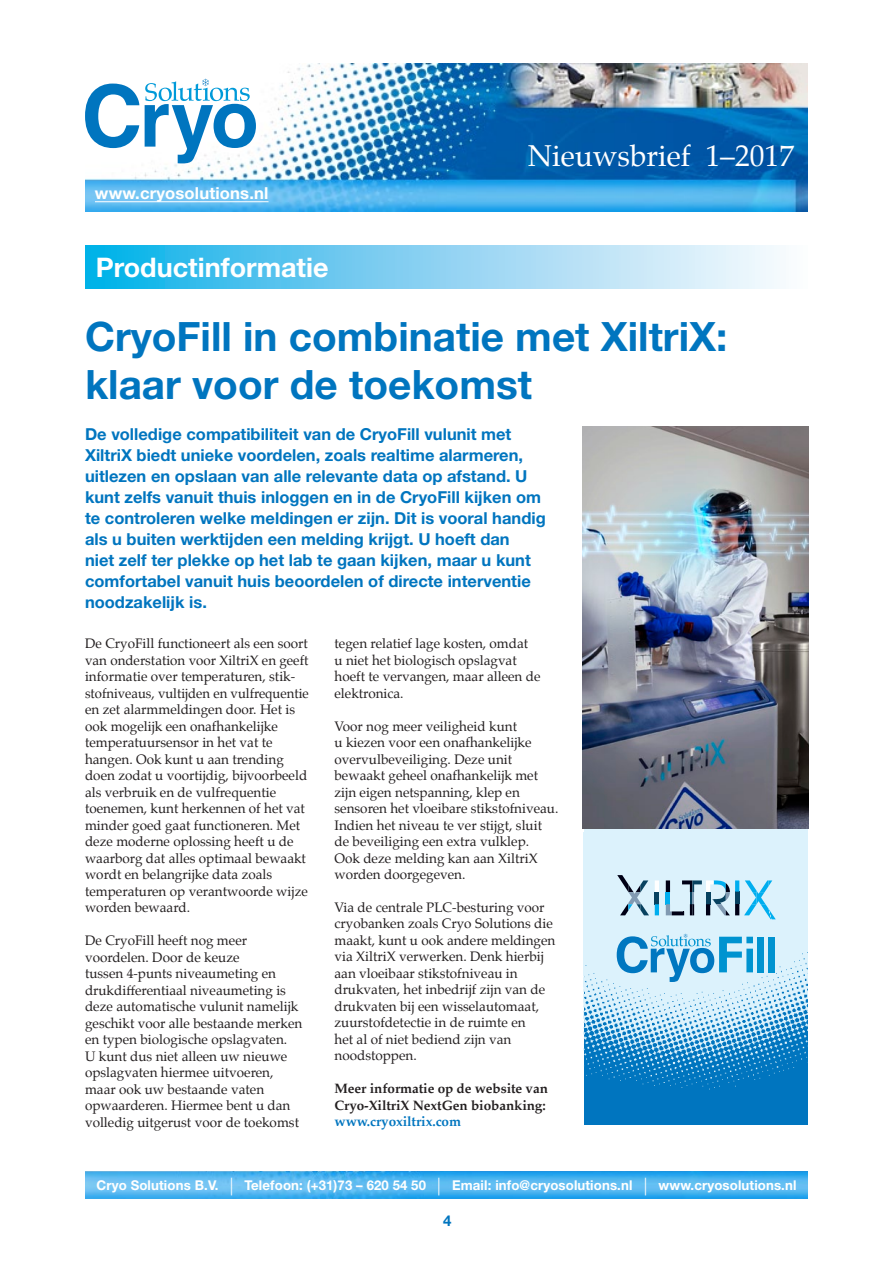
<style>
.page{position:relative;width:893px;height:1263px;background:#fff}
.page>*{position:absolute;margin:0;border:0;box-sizing:border-box;transform-origin:0 0}
.t1{font:700 40.5px/48px "Helvetica Neue";color:#0075bf}
.t2{font:29.55px "Palatino";color:#fff}
.t3{font:700 27px "Helvetica Neue";color:#fff}
.t4{font:700 16.5px/21px "Helvetica Neue";color:#0075bf}
.t5{font:700 16.5px "Helvetica Neue";letter-spacing:.01em;color:#fff}
.t6{font:700 15px "Helvetica Neue";color:#0075bf}
.t7{font:13.5px/16.5px "Palatino";color:#231f20}
.t8{font:700 13.5px "Helvetica Neue";letter-spacing:.01em;color:#fff}
.t9{font:700 13.5px/16.5px "Palatino";letter-spacing:-.005em;color:#231f20}
.t10{font:700 13.5px "Palatino";letter-spacing:-.005em;color:#0075bf}
.s1{font-weight:400;font-size:23.7px}
</style>
<div class="page">
<img style="left:85px;top:64px;width:723px;height:148px">
<svg style="left:85px;top:84px;width:54px;height:64px"></svg>
<svg style="left:145px;top:79px;width:111px;height:84px"></svg>
<hr style="left:95px;top:201px;width:174px;height:1px;background:#fff">
<img style="left:85px;top:1172px;width:723px;height:26px">
<svg style="left:85px;top:246px;width:695px;height:42px;background:#85d3f2"></svg>
<img style="left:584px;top:946px;width:224px;height:179px">
<div style="left:584px;top:828px;width:224px;height:118px;background:#dcf2fc"></div>
<svg style="left:617px;top:933px;width:136px;height:49px;background:#90cbe9"></svg>
<div style="left:758px;top:937px;width:6px;height:35px;background:#0093d0"></div>
<div style="left:769px;top:937px;width:6px;height:35px;background:#0093d0"></div>
<img style="left:583px;top:427px;width:226px;height:401px">
<svg style="left:617px;top:875px;width:32px;height:40px"></svg>
<svg style="left:655px;top:880px;width:4px;height:12px"></svg>
<hr style="left:655px;top:892px;width:4px;height:12px;background:#084260">
<svg style="left:655px;top:904px;width:4px;height:11px"></svg>
<svg style="left:666px;top:880px;width:110px;height:39px"></svg>
<p class="t5" style="left:95px;top:183px;width:175px">www.cryosolutions.nl</p>
<h3 class="t3" style="left:96px;top:250px;width:234px">Productinformatie</h3>
<h2 class="t2" style="left:528px;top:131px;width:268px">Nieuwsbrief 1–2017</h2>
<h1 class="t1" style="left:85px;top:311px;width:644px">CryoFill in combinatie met XiltriX: klaar voor de toekomst</h1>
<p class="t4" style="left:85px;top:423px;width:462px">De volledige compatibiliteit van de CryoFill vulunit met XiltriX biedt unieke voordelen, zoals realtime alarmeren, uitlezen en opslaan van alle relevante data op afstand. U kunt zelfs vanuit thuis inloggen en in de CryoFill kijken om te controleren welke meldingen er zijn. Dit is vooral handig als u buiten werktijden een melding krijgt. U hoeft dan<br>niet zelf ter plekke op het lab te gaan kijken, maar u kunt comfortabel vanuit huis beoordelen of directe interventie noodzakelijk is.</p>
<p class="t7" style="left:85px;top:635px;width:225px">De CryoFill functioneert als een soort van onderstation voor XiltriX en geeft informatie over temperaturen, stik&shy;stofniveaus, vultijden en vulfrequentie en zet alarmmeldingen door. Het is ook mogelijk een onafhankelijke temperatuursensor in het vat te hangen. Ook kunt u aan trending doen zodat u voortijdig, bijvoorbeeld als verbruik en de vulfrequentie toenemen, kunt herkennen of het vat minder goed gaat functioneren. Met deze moderne oplossing heeft u de waarborg dat alles optimaal bewaakt wordt en belangrijke data zoals temperaturen op verantwoorde wijze worden bewaard.</p>
<p class="t7" style="left:85px;top:932px;width:219px">De CryoFill heeft nog meer voordelen. Door de keuze<br>tussen 4-punts niveaumeting en drukdifferentiaal niveaumeting is deze automatische vulunit namelijk geschikt voor alle bestaande merken en typen biologische opslagvaten.<br>U kunt dus niet alleen uw nieuwe opslagvaten hiermee uitvoeren, maar ook uw bestaande vaten opwaarderen. Hiermee bent u dan volledig uitgerust voor de toekomst</p>
<p class="t7" style="left:334px;top:635px;width:208px">tegen relatief lage kosten, omdat<br>u niet het biologisch opslagvat hoeft te vervangen, maar alleen de elektronica.</p>
<p class="t7" style="left:334px;top:717px;width:225px">Voor nog meer veiligheid kunt<br>u kiezen voor een onafhankelijke overvulbeveiliging. Deze unit bewaakt geheel onafhankelijk met zijn eigen netspanning, klep en sensoren het vloeibare stikstofniveau.<br>Indien het niveau te ver stijgt, sluit de beveiliging een extra vulklep.<br>Ook deze melding kan aan XiltriX worden doorgegeven.</p>
<p class="t7" style="left:334px;top:899px;width:222px">Via de centrale PLC-besturing voor cryobanken zoals Cryo Solutions die maakt, kunt u ook andere meldingen via XiltriX verwerken. Denk hierbij aan vloeibaar stikstofniveau in drukvaten, het inbedrijf zijn van de drukvaten bij een wisselautomaat, zuurstofdetectie in de ruimte en<br>het al of niet bediend zijn van noodstoppen.</p>
<p class="t9" style="left:334px;top:1080px;width:215px">Meer informatie op de website van<br>Cryo-XiltriX NextGen biobanking:</p>
<p class="t10" style="left:334px;top:1110px;width:128px">www.cryoxiltrix.com</p>
<p class="t8" style="left:96px;top:1176px;width:701px">Cryo Solutions B.V. <span class="s1">|</span> Telefoon: (+31)73 – 620 54 50 <span class="s1">|</span> Email: info@cryosolutions.nl <span class="s1">|</span> www.cryosolutions.nl</p>
<p class="t6" style="left:443px;top:1211px;width:10px">4</p>
</div>
